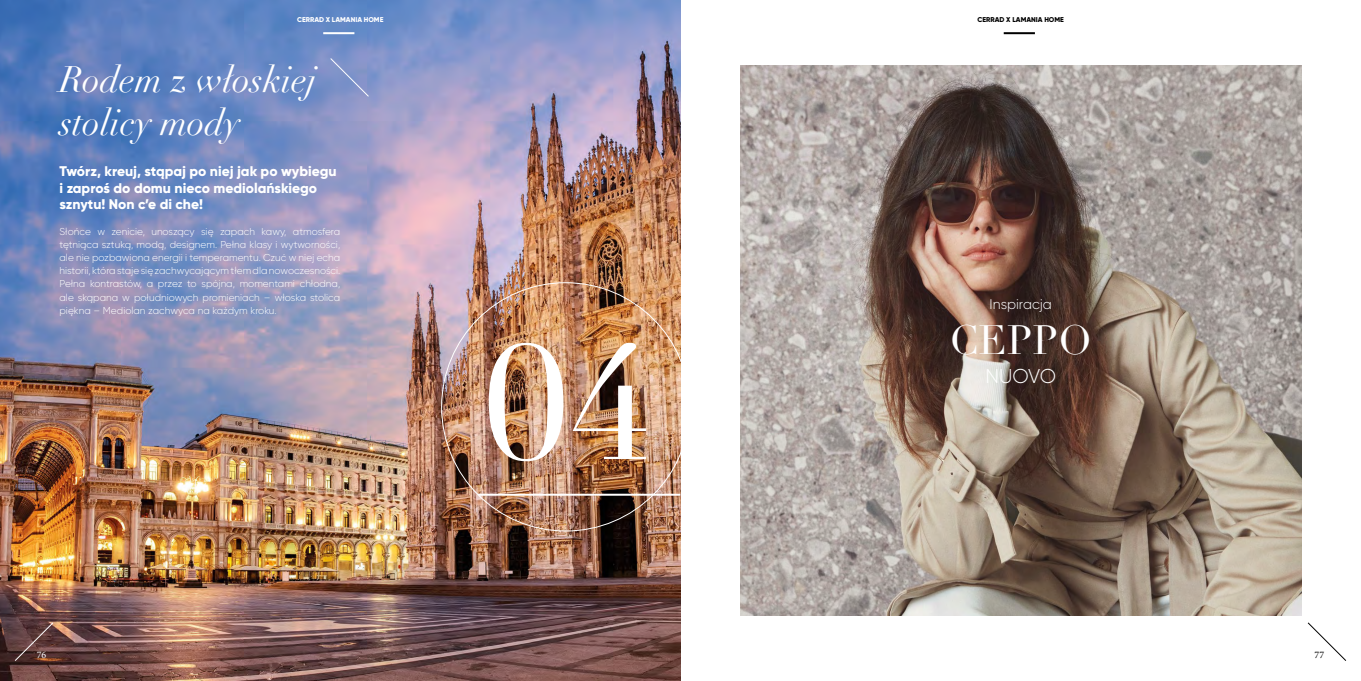
<style>
.page{position:relative;width:1361px;height:681px;background:#fff}
.page>*{position:absolute;margin:0;border:0;box-sizing:border-box;transform-origin:0 0}
.t1{font:159.8px "Didot";color:#fff}
.t2{font:40px "Didot";color:#fff}
.t3{font:italic 36px/43.2px "Didot";color:#fff}
.t4{font:300 20px "Gilroy";letter-spacing:-.015em;color:#fff}
.t5{font:800 14px/16.8px "Gilroy";color:#fff}
.t6{font:300 14px "Gilroy";color:#fff}
.t7{font:300 10px/13px "Gilroy";color:#fff;text-align:justify}
.t8{font:10px "Minion Pro";color:#000}
.t9{font:10px "Minion Pro";color:#fff}
.t10{font:800 7px "Gilroy";color:#000}
.t11{font:800 7px "Gilroy";color:#fff}
</style>
<div class="page">
<img style="left:0;top:0;width:680px;height:680px">
<svg style="left:477px;top:493px;width:203px;height:2px"></svg>
<img style="left:740px;top:65px;width:561px;height:550px">
<svg style="left:329px;top:57px;width:41px;height:41px;background:#8496ca"></svg>
<svg style="left:1307px;top:622px;width:40px;height:39px"></svg>
<hr style="left:1003px;top:32px;width:32px;height:2px;background:#000">
<svg style="left:14px;top:621px;width:40px;height:40px;background:#634140"></svg>
<hr style="left:323px;top:32px;width:31px;height:2px;background:#fff">
<p class="t11" style="left:297px;top:15px;width:88px">CERRAD X LAMANIA HOME</p>
<h3 class="t3" style="left:60px;top:58px;width:259px">Rodem z włoskiej stolicy mody</h3>
<h3 class="t5" style="left:60px;top:162px;width:279px">Twórz, kreuj, stąpaj po niej jak po wybiegu i zaproś do domu nieco mediolańskiego sznytu! Non c’e di che!</h3>
<p class="t7" style="left:60px;top:225px;width:282px">Słońce w zenicie, unoszący się zapach kawy, atmosfera tętniąca sztuką, modą, designem. Pełna klasy i wytworności, ale nie pozbawiona energii i temperamentu. Czuć w niej echa historii, która staje się zachwycającym tłem dla nowoczesności.<br>Pełna kontrastów, a przez to spójna, momentami chłodna, ale skąpana w południowych promieniach – włoska stolica piękna – Mediolan zachwyca na każdym kroku.</p>
<p class="t9" style="left:37px;top:648px;width:11px">76</p>
<h1 class="t1" style="left:484px;top:307px;width:168px">04</h1>
<p class="t10" style="left:977px;top:15px;width:88px">CERRAD X LAMANIA HOME</p>
<h3 class="t6" style="left:989px;top:295px;width:64px">Inspiracja</h3>
<h2 class="t2" style="left:949px;top:315px;width:144px">CEPPO</h2>
<h3 class="t4" style="left:985px;top:364px;width:72px">NUOVO</h3>
<p class="t8" style="left:1314px;top:648px;width:11px">77</p>
</div>
